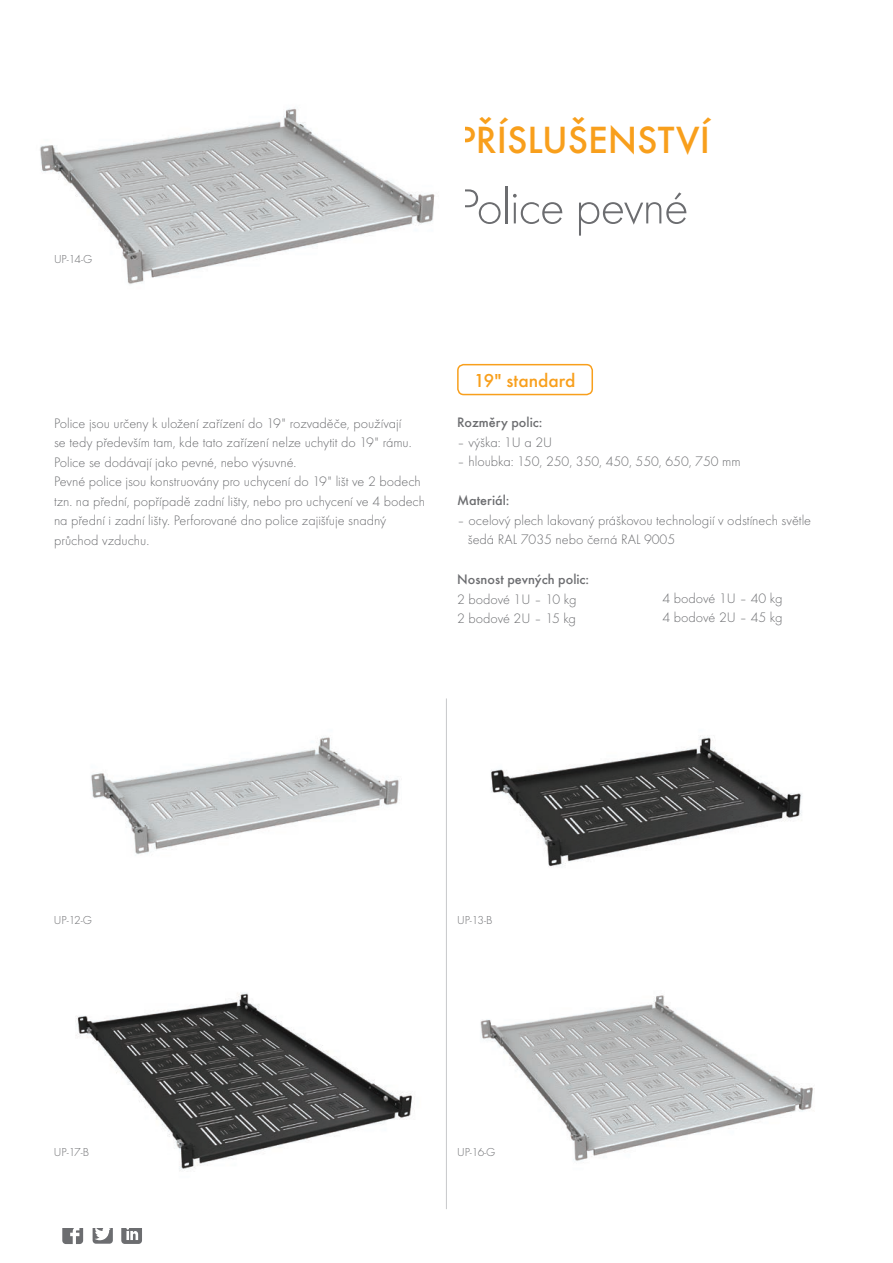
<style>
.page{position:relative;width:893px;height:1263px;background:#fff}
.page>*{position:absolute;margin:0;border:0;box-sizing:border-box;transform-origin:0 0}
.t1{font:51px "Futura TEE Ligh";letter-spacing:-.02em;color:#6c6d70}
.t2{font:500 39.3px "Futura TEE";color:#f89f1c}
.t3{font:500 19.5px "Futura TEE";color:#f89f1c}
.t4{font:14.25px/19.5px "Futura TEE Ligh";color:#6c6d70}
.t5{font:500 14.25px "Futura TEE";color:#6c6d70}
.t6{font:12px "Futura TEE Ligh";letter-spacing:-.03em;color:#6c6d70}
</style>
<div class="page">
<svg style="left:121px;top:1228px;width:21px;height:16px"></svg>
<svg style="left:93px;top:1228px;width:20px;height:16px"></svg>
<svg style="left:62px;top:1228px;width:21px;height:16px"></svg>
<img style="left:76px;top:992px;width:336px;height:179px">
<img style="left:480px;top:995px;width:333px;height:166px">
<div style="left:457px;top:364px;width:136px;height:31px;border:2px solid #f89f1c;border-radius:6px"></div>
<img style="left:40px;top:108px;width:395px;height:177px">
<hr style="left:446px;top:698px;width:1px;height:511px;background:#c7c8ca">
<img style="left:91px;top:737px;width:308px;height:118px">
<img style="left:491px;top:736px;width:311px;height:131px">
<p class="t6" style="left:54px;top:252px;width:40px">UP-14-G</p>
<h2 class="t2" style="left:457px;top:117px;width:254px">PŘÍSLUŠENSTVÍ</h2>
<h1 class="t1" style="left:457px;top:178px;width:233px">Police pevné</h1>
<p class="t4" style="left:54px;top:413px;width:373px">Police jsou určeny k uložení zařízení do 19" rozvaděče, používají<br>se tedy především tam, kde tato zařízení nelze uchytit do 19" rámu.<br>Police se dodávají jako pevné, nebo výsuvné.<br>Pevné police jsou konstruovány pro uchycení do 19" lišt ve 2 bodech tzn. na přední, popřípadě zadní lišty, nebo pro uchycení ve 4 bodech na přední i zadní lišty. Perforované dno police zajišťuje snadný průchod vzduchu.</p>
<h3 class="t3" style="left:474px;top:369px;width:103px">19" standard</h3>
<p class="t5" style="left:457px;top:414px;width:87px">Rozměry polic:</p>
<p class="t4" style="left:457px;top:432px;width:97px">– výška: 1U a 2U</p>
<p class="t4" style="left:457px;top:452px;width:285px">– hloubka: 150, 250, 350, 450, 550, 650, 750 mm</p>
<p class="t5" style="left:457px;top:492px;width:54px">Materiál:</p>
<p class="t4" style="left:468px;top:510px;width:345px;text-indent:-11px">– ocelový plech lakovaný práškovou technologií v odstínech světle šedá RAL 7035 nebo černá RAL 9005</p>
<p class="t5" style="left:457px;top:571px;width:134px">Nosnost pevných polic:</p>
<p class="t4" style="left:457px;top:589px;width:121px">2 bodové 1U – 10 kg<br>2 bodové 2U – 15 kg</p>
<p class="t4" style="left:662px;top:588px;width:122px">4 bodové 1U – 40 kg<br>4 bodové 2U – 45 kg</p>
<p class="t6" style="left:54px;top:913px;width:40px">UP-12-G</p>
<p class="t6" style="left:457px;top:913px;width:37px">UP-13-B</p>
<p class="t6" style="left:54px;top:1145px;width:37px">UP-17-B</p>
<p class="t6" style="left:457px;top:1145px;width:40px">UP-16-G</p>
</div>
